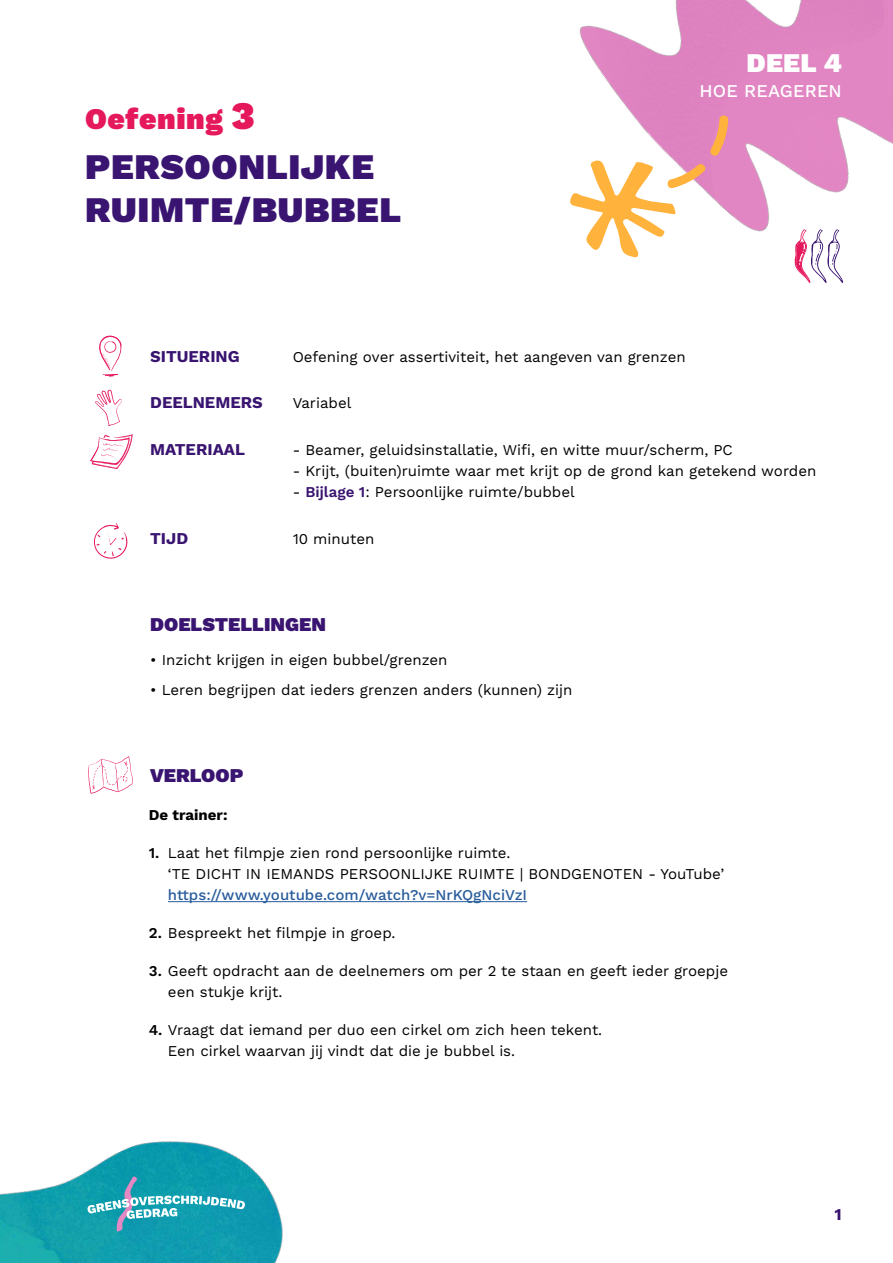
<style>
.page{position:relative;width:893px;height:1263px;background:#fff}
.page>*{position:absolute;margin:0;border:0;box-sizing:border-box;transform-origin:0 0}
.t1{font:900 36px/43px "Work Sans";letter-spacing:.02em;color:#391470}
.t2{font:900 30px "Work Sans";letter-spacing:.02em;color:#e6185c}
.t3{font:900 27px "Work Sans";color:#fff}
.t4{font:900 19.5px "Work Sans";color:#391470}
.t5{font:500 18px "Work Sans";letter-spacing:.01em;color:#fff}
.t6{font:700 16.5px "Work Sans";color:#391470}
.t7{font:15px/21px "Work Sans";color:#000}
.t8{font:500 15px "Work Sans";color:#275b9b}
.t9{font:700 15px "Work Sans";color:#000}
.s1{font-size:39px}
.s2{font-weight:600;color:#391470}
.s3{font-weight:600}
</style>
<div class="page">
<svg style="left:99px;top:335px;width:23px;height:42px"></svg>
<svg style="left:94px;top:523px;width:33px;height:36px"></svg>
<svg style="left:90px;top:434px;width:43px;height:35px"></svg>
<svg style="left:95px;top:390px;width:27px;height:36px"></svg>
<hr style="left:168px;top:901px;width:359px;height:1px;background:#275b9b">
<img style="left:579px;top:0;width:314px;height:283px">
<svg style="left:794px;top:229px;width:49px;height:54px"></svg>
<svg style="left:570px;top:114px;width:158px;height:145px"></svg>
<svg style="left:88px;top:756px;width:45px;height:38px"></svg>
<img style="left:0;top:1141px;width:283px;height:122px">
<svg style="left:87px;top:1176px;width:158px;height:57px;background:#30a7b8"></svg>
<h2 class="t2" style="left:85px;top:101px;width:171px">Oefening <span class="s1">3</span></h2>
<h1 class="t1" style="left:85px;top:147px;width:318px">PERSOONLIJKE<br>RUIMTE/BUBBEL</h1>
<h3 class="t3" style="left:746px;top:47px;width:97px">DEEL 4</h3>
<p class="t5" style="left:699px;top:81px;width:144px">HOE REAGEREN</p>
<p class="t6" style="left:150px;top:347px;width:91px">SITUERING</p>
<p class="t7" style="left:293px;top:347px;width:395px">Oefening over assertiviteit, het aangeven van grenzen</p>
<p class="t6" style="left:150px;top:393px;width:114px">DEELNEMERS</p>
<p class="t7" style="left:293px;top:393px;width:60px">Variabel</p>
<p class="t6" style="left:150px;top:440px;width:96px">MATERIAAL</p>
<p class="t7" style="left:293px;top:440px;width:442px">- Beamer, geluidsinstallatie, Wifi, en witte muur/scherm, PC</p>
<p class="t7" style="left:293px;top:461px;width:525px">- Krijt, (buiten)ruimte waar met krijt op de grond kan getekend worden</p>
<p class="t7" style="left:293px;top:482px;width:283px">- <span class="s2">Bijlage 1</span>: Persoonlijke ruimte/bubbel</p>
<p class="t6" style="left:150px;top:528px;width:40px">TIJD</p>
<p class="t7" style="left:293px;top:528px;width:83px">10 minuten</p>
<h3 class="t4" style="left:150px;top:614px;width:177px">DOELSTELLINGEN</h3>
<p class="t7" style="left:150px;top:650px;width:299px">• Inzicht krijgen in eigen bubbel/grenzen</p>
<p class="t7" style="left:150px;top:680px;width:424px">• Leren begrijpen dat ieders grenzen anders (kunnen) zijn</p>
<h3 class="t4" style="left:150px;top:764px;width:95px">VERLOOP</h3>
<p class="t9" style="left:149px;top:806px;width:80px">De trainer:</p>
<p class="t7" style="left:168px;top:843px;width:558px;text-indent:-19px"><span class="s3">1.</span> Laat het filmpje zien rond persoonlijke ruimte.<br>‘TE DICHT IN IEMANDS PERSOONLIJKE RUIMTE | BONDGENOTEN - YouTube’</p>
<p class="t8" style="left:168px;top:886px;width:361px">https://www.youtube.com/watch?v=NrKQgNciVzI</p>
<p class="t7" style="left:149px;top:923px;width:248px"><span class="s3">2.</span> Bespreekt het filmpje in groep.</p>
<p class="t7" style="left:168px;top:961px;width:562px;text-indent:-19px"><span class="s3">3.</span> Geeft opdracht aan de deelnemers om per 2 te staan en geeft ieder groepje een stukje krijt.</p>
<p class="t7" style="left:168px;top:1020px;width:436px;text-indent:-19px"><span class="s3">4.</span> Vraagt dat iemand per duo een cirkel om zich heen tekent.<br>Een cirkel waarvan jij vindt dat die je bubbel is.</p>
<p class="t6" style="left:834px;top:1205px;width:9px">1</p>
</div>
